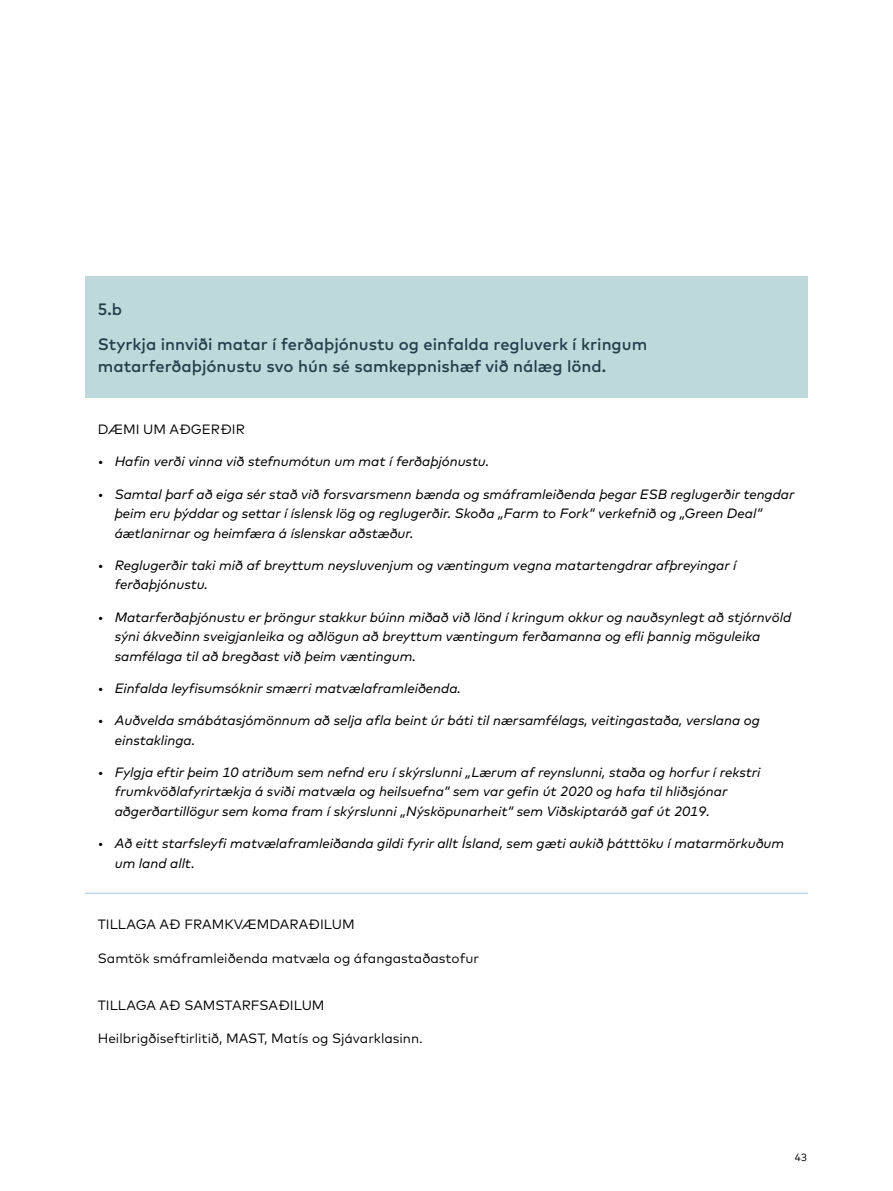
<style>
.page{position:relative;width:893px;height:1191px;background:#fff}
.page>*{position:absolute;margin:0;border:0;box-sizing:border-box;transform-origin:0 0}
.t1{font:500 16.5px/35.2px "Mark Pro";color:#243d49}
.t2{font:italic 13.5px/19.5px "Mark";color:#000}
.t3{font:13.5px "Mark Pro";color:#000}
.t4{font:10.5px "Mark Pro";color:#000}
</style>
<div class="page">
<div style="left:85px;top:276px;width:723px;height:122px;background:#bdd9db"></div>
<hr style="left:85px;top:892px;width:723px;height:2px;background:#bdd9db">
<p class="t1" style="left:98px;top:290px;width:551px">5.b<br>Styrkja innviði matar í ferðaþjónustu og einfalda regluverk í kringum</p>
<p class="t1" style="left:98px;top:347px;width:510px">matarferðaþjónustu svo hún sé samkeppnishæf við nálæg lönd.</p>
<p class="t3" style="left:98px;top:419px;width:149px">DÆMI UM AÐGERÐIR</p>
<p class="t2" style="left:98px;top:451px;width:393px">• Hafin verði vinna við stefnumótun um mat í ferðaþjónustu.</p>
<p class="t2" style="left:115px;top:484px;width:681px;text-indent:-17px">• Samtal þarf að eiga sér stað við forsvarsmenn bænda og smáframleiðenda þegar ESB reglugerðir tengdar þeim eru þýddar og settar í íslensk lög og reglugerðir. Skoða „Farm to Fork“ verkefnið og „Green Deal“ áætlanirnar og heimfæra á íslenskar aðstæður.</p>
<p class="t2" style="left:115px;top:555px;width:623px;text-indent:-17px">• Reglugerðir taki mið af breyttum neysluvenjum og væntingum vegna matartengdrar afþreyingar í ferðaþjónustu.</p>
<p class="t2" style="left:115px;top:607px;width:678px;text-indent:-17px">• Matarferðaþjónustu er þröngur stakkur búinn miðað við lönd í kringum okkur og nauðsynlegt að stjórnvöld sýni ákveðinn sveigjanleika og aðlögun að breyttum væntingum ferðamanna og efli þannig möguleika samfélaga til að bregðast við þeim væntingum.</p>
<p class="t2" style="left:98px;top:678px;width:365px">• Einfalda leyfisumsóknir smærri matvælaframleiðenda.</p>
<p class="t2" style="left:115px;top:710px;width:647px;text-indent:-17px">• Auðvelda smábátasjómönnum að selja afla beint úr báti til nærsamfélags, veitingastaða, verslana og einstaklinga.</p>
<p class="t2" style="left:115px;top:762px;width:647px;text-indent:-17px">• Fylgja eftir þeim 10 atriðum sem nefnd eru í skýrslunni „Lærum af reynslunni, staða og horfur í rekstri frumkvöðlafyrirtækja á sviði matvæla og heilsuefna“ sem var gefin út 2020 og hafa til hliðsjónar aðgerðartillögur sem koma fram í skýrslunni „Nýsköpunarheit“ sem Viðskiptaráð gaf út 2019.</p>
<p class="t2" style="left:115px;top:833px;width:671px;text-indent:-17px">• Að eitt starfsleyfi matvælaframleiðanda gildi fyrir allt Ísland, sem gæti aukið þátttöku í matarmörkuðum um land allt.</p>
<p class="t3" style="left:98px;top:914px;width:258px">TILLAGA AÐ FRAMKVÆMDARAÐILUM</p>
<p class="t3" style="left:98px;top:948px;width:383px">Samtök smáframleiðenda matvæla og áfangastaðastofur</p>
<p class="t3" style="left:98px;top:994px;width:228px">TILLAGA AÐ SAMSTARFSAÐILUM</p>
<p class="t3" style="left:98px;top:1028px;width:326px">Heilbrigðiseftirlitið, MAST, Matís og Sjávarklasinn.</p>
<p class="t4" style="left:795px;top:1149px;width:13px">43</p>
</div>
